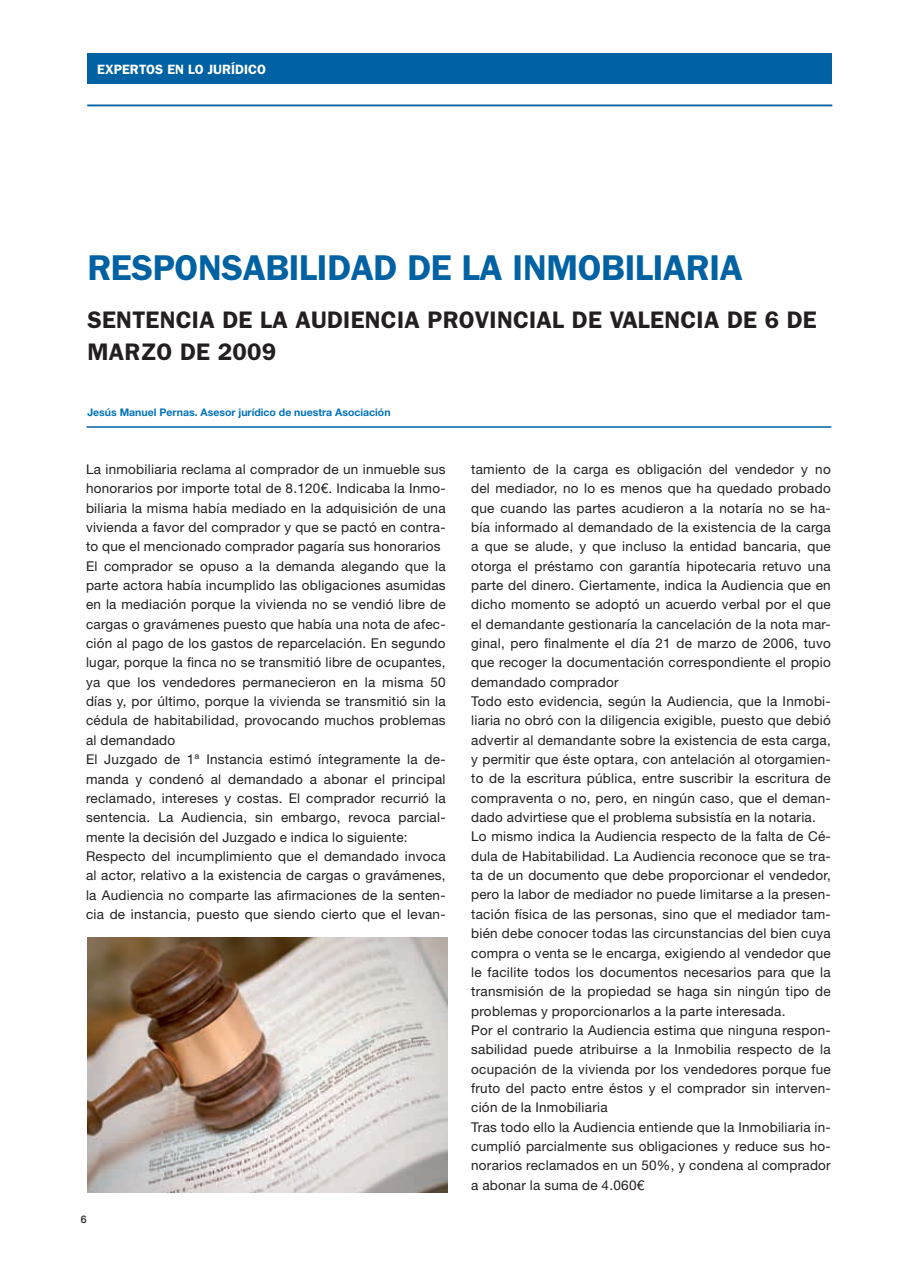
<style>
.page{position:relative;width:897px;height:1265px;background:#fff}
.page>*{position:absolute;margin:0;border:0;box-sizing:border-box;transform-origin:0 0}
.t1{font:600 36px "Franklin Gothic";letter-spacing:-.01em;color:#0062a3}
.t2{font:600 24px/31.5px "Franklin Gothic";letter-spacing:.01em;color:#231f20}
.t3{font:13.5px/19.4px "Helvetica Neue LT Std";letter-spacing:.02em;color:#231f20}
.t4{font:600 13.5px "Franklin Gothic";color:#fff}
.t5{font:700 10.5px "Helvetica Neue LT Std";color:#0072bc}
.t6{font:500 10.5px "Helvetica Neue LT Std";color:#231f20}
</style>
<div class="page">
<div style="left:87px;top:53px;width:744px;height:30px;background:#0062a3"></div>
<hr style="left:87px;top:105px;width:744px;height:1px;background:#0062a3">
<hr style="left:87px;top:426px;width:744px;height:2px;background:#0062a3">
<img style="left:87px;top:937px;width:360px;height:255px">
<p class="t4" style="left:97px;top:64px;width:170px">EXPERTOS EN LO JURÍDICO</p>
<h1 class="t1" style="left:87px;top:256px;width:656px">RESPONSABILIDAD DE LA INMOBILIARIA</h1>
<h2 class="t2" style="left:87px;top:307px;width:730px">SENTENCIA DE LA AUDIENCIA PROVINCIAL DE VALENCIA DE 6 DE<br>MARZO DE 2009</h2>
<p class="t5" style="left:87px;top:408px;width:304px">Jesús Manuel Pernas. Asesor jurídico de nuestra Asociación</p>
<p class="t3" style="left:86px;top:461px;width:361px">La inmobiliaria reclama al comprador de un inmueble sus honorarios por importe total de 8.120€. Indicaba la Inmo&shy;biliaria la misma había mediado en la adquisición de una vivienda a favor del comprador y que se pactó en contra&shy;to que el mencionado comprador pagaría sus honorarios El comprador se opuso a la demanda alegando que la parte actora había incumplido las obligaciones asumidas en la mediación porque la vivienda no se vendió libre de cargas o gravámenes puesto que había una nota de afec&shy;ción al pago de los gastos de reparcelación. En segundo lugar, porque la finca no se transmitió libre de ocupantes, ya que los vendedores permanecieron en la misma 50 días y, por último, porque la vivienda se transmitió sin la cédula de habitabilidad, provocando muchos problemas al demandado<br>El Juzgado de 1ª Instancia estimó íntegramente la de&shy;manda y condenó al demandado a abonar el principal reclamado, intereses y costas. El comprador recurrió la sentencia. La Audiencia, sin embargo, revoca parcial&shy;mente la decisión del Juzgado e indica lo siguiente:<br>Respecto del incumplimiento que el demandado invoca al actor, relativo a la existencia de cargas o gravámenes, la Audiencia no comparte las afirmaciones de la senten&shy;cia de instancia, puesto que siendo cierto que el levan-</p>
<p class="t3" style="left:471px;top:461px;width:361px">tamiento de la carga es obligación del vendedor y no del mediador, no lo es menos que ha quedado probado que cuando las partes acudieron a la notaría no se ha&shy;bía informado al demandado de la existencia de la carga a que se alude, y que incluso la entidad bancaria, que otorga el préstamo con garantía hipotecaria retuvo una parte del dinero. Ciertamente, indica la Audiencia que en dicho momento se adoptó un acuerdo verbal por el que el demandante gestionaría la cancelación de la nota mar&shy;ginal, pero finalmente el día 21 de marzo de 2006, tuvo que recoger la documentación correspondiente el propio demandado comprador<br>Todo esto evidencia, según la Audiencia, que la Inmobi&shy;liaria no obró con la diligencia exigible, puesto que debió advertir al demandante sobre la existencia de esta carga, y permitir que éste optara, con antelación al otorgamien&shy;to de la escritura pública, entre suscribir la escritura de compraventa o no, pero, en ningún caso, que el deman&shy;dado advirtiese que el problema subsistía en la notaria.<br>Lo mismo indica la Audiencia respecto de la falta de Cé&shy;dula de Habitabilidad. La Audiencia reconoce que se tra&shy;ta de un documento que debe proporcionar el vendedor, pero la labor de mediador no puede limitarse a la presen&shy;tación física de las personas, sino que el mediador tam&shy;bién debe conocer todas las circunstancias del bien cuya compra o venta se le encarga, exigiendo al vendedor que le facilite todos los documentos necesarios para que la transmisión de la propiedad se haga sin ningún tipo de problemas y proporcionarlos a la parte interesada.<br>Por el contrario la Audiencia estima que ninguna respon&shy;sabilidad puede atribuirse a la Inmobilia respecto de la ocupación de la vivienda por los vendedores porque fue fruto del pacto entre éstos y el comprador sin interven&shy;ción de la Inmobiliaria<br>Tras todo ello la Audiencia entiende que la Inmobiliaria in&shy;cumplió parcialmente sus obligaciones y reduce sus ho&shy;norarios reclamados en un 50%, y condena al comprador a abonar la suma de 4.060€</p>
<p class="t6" style="left:81px;top:1215px;width:7px">6</p>
</div>
